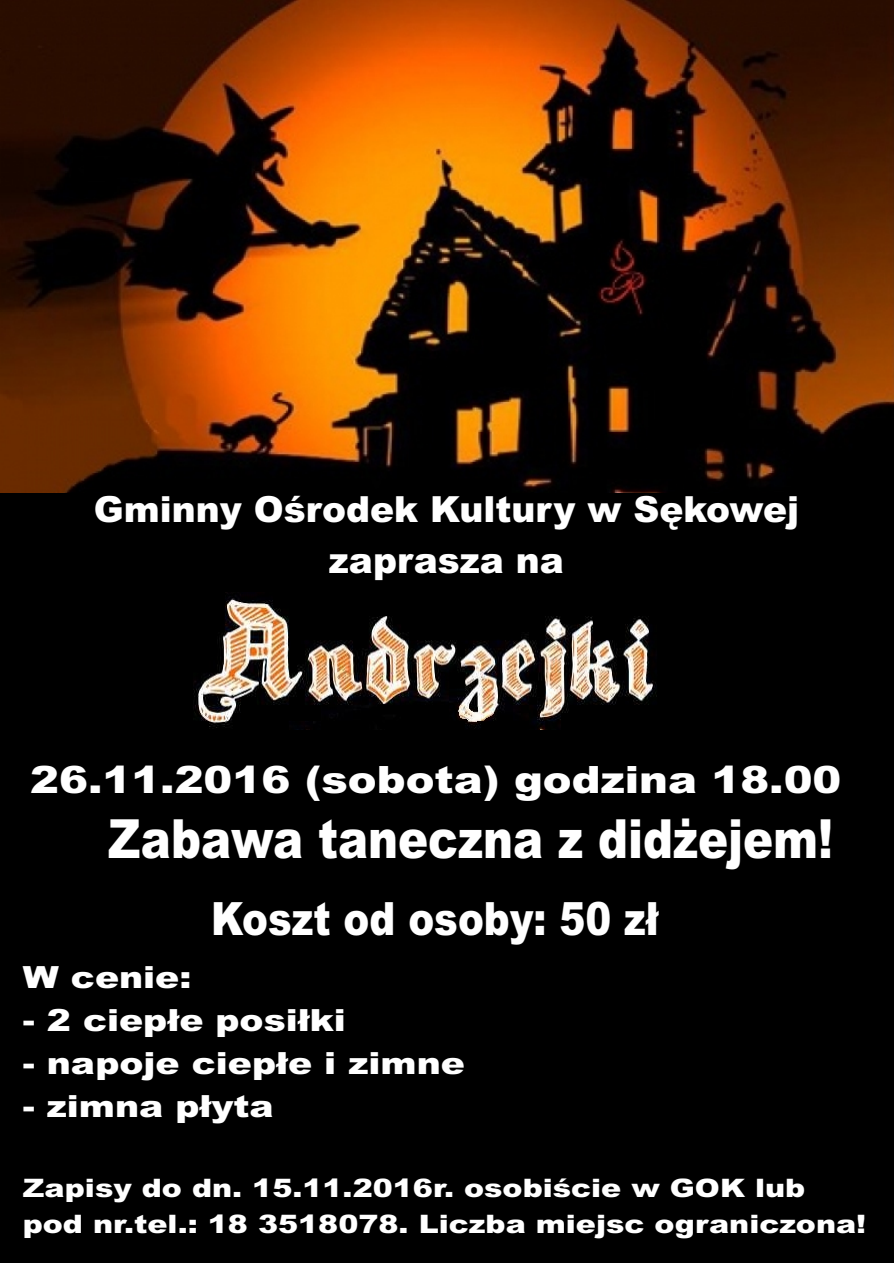
<style>
.page{position:relative;width:894px;height:1263px;background:#fff}
.page>*{position:absolute;margin:0;border:0;box-sizing:border-box;transform-origin:0 0}
.t1{font:900 54px "Arial";color:#fff;scale:.83 1}
.t2{font:900 45.9px "Arial";color:#fff;scale:.85 1}
.t3{font:900 37.65px "Arial";color:#fff;scale:1.15 1}
.t4{font:900 36px/50.7px "Arial";color:#fff;text-align:center}
.t5{font:900 30.6px "Arial";color:#fff;scale:1.18 1}
.t6{font:900 25.5px/35.8px "Arial";color:#fff;scale:1.18 1}
</style>
<div class="page">
<img style="left:0;top:0;width:894px;height:494px">
<div style="left:0;top:494px;width:894px;height:769px;background:#000"></div>
<img style="left:177px;top:592px;width:499px;height:137px">
<h3 class="t4" style="left:94px;top:488px;width:707px">Gminny Oœrodek Kultury w Sêkowej zaprasza na</h3>
<h3 class="t3" style="left:30px;top:766px;width:707px">26.11.2016 (sobota) godzina 18.00</h3>
<h1 class="t1" style="left:108px;top:819px;width:875px">Zabawa taneczna z did¿ejem!</h1>
<h2 class="t2" style="left:211px;top:902px;width:528px">Koszt od osoby: 50 z³</h2>
<p class="t5" style="left:23px;top:966px;width:144px">W cenie:</p>
<p class="t5" style="left:23px;top:1009px;width:275px">- 2 ciep³e posi³ki</p>
<p class="t5" style="left:23px;top:1052px;width:376px">- napoje ciep³e i zimne</p>
<p class="t5" style="left:23px;top:1095px;width:214px">- zimna p³yta</p>
<p class="t6" style="left:23px;top:1173px;width:716px">Zapisy do dn. 15.11.2016r. osobiœcie w GOK lub pod nr.tel.: 18 3518078. Liczba miejsc ograniczona!</p>
</div>
